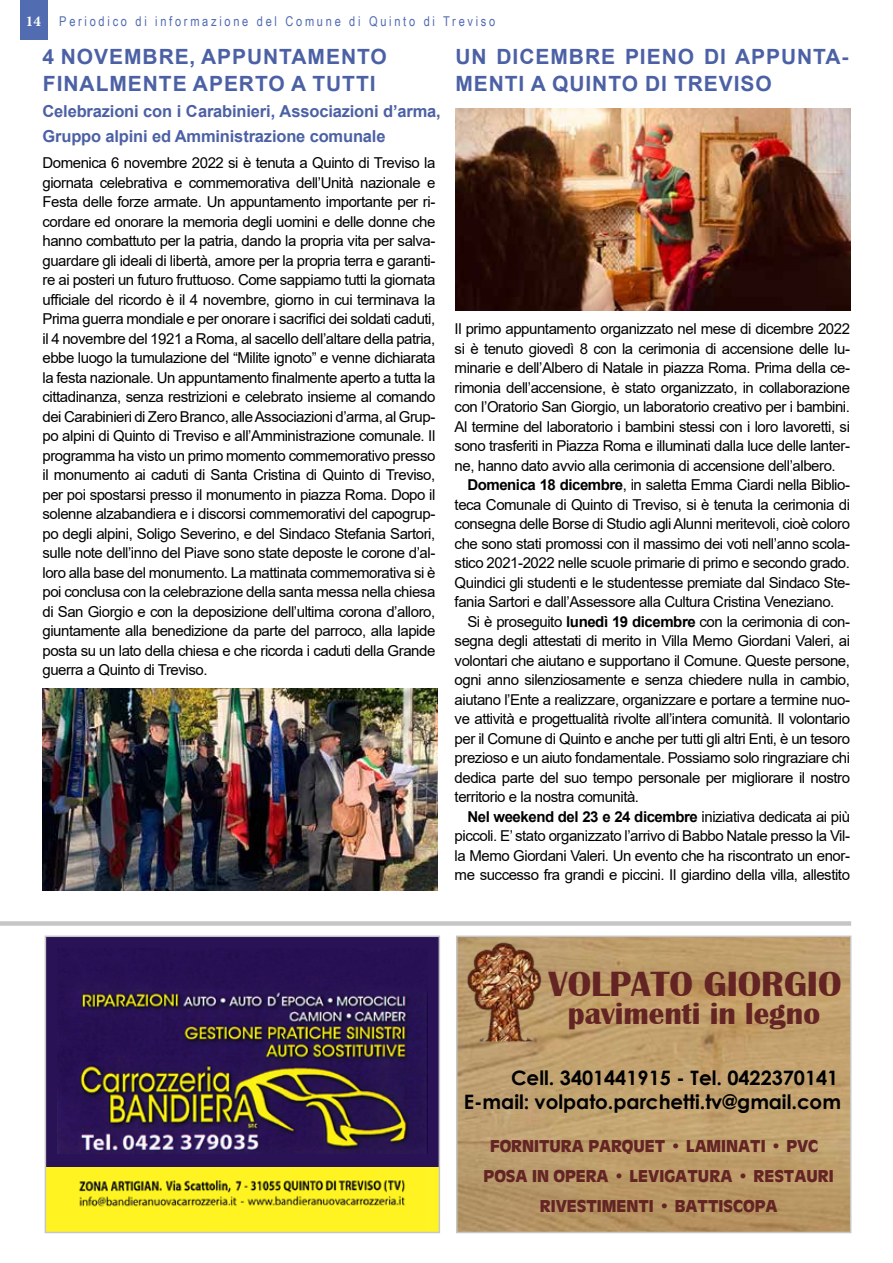
<style>
.page{position:relative;width:893px;height:1263px;background:#fff}
.page>*{position:absolute;margin:0;border:0;box-sizing:border-box;transform-origin:0 0}
.t1{font:700 36.15px "Britannic";color:#632423}
.t2{font:700 31.05px "Britannic";color:#632423}
.t3{font:700 21px/27px "Arial";letter-spacing:.045em;color:#4c61a5}
.t4{font:700 19.95px/24.2px "Century Gothic";color:#000;text-align:right}
.t5{font:700 17.85px/29.8px "Antique Oli";color:#632423;text-align:center}
.t6{font:700 16.5px/25.5px "Arial";letter-spacing:-.01em;color:#4c61a5}
.t7{font:15px/19.5px "Arial";letter-spacing:-.03em;color:#000;text-align:justify}
.t8{font:700 15px "Arial";letter-spacing:-.03em;color:#000}
.t9{font:13.5px "Arial Narrow";letter-spacing:.2em;color:#526cb2}
.s1{font-family:"Minion Pro";font-weight:700;font-size:15px;color:#fff}
.s2{font-weight:700}
.s3{font-weight:400}
</style>
<div class="page">
<div style="left:20px;top:0;width:28px;height:40px;background:#526cb2"></div>
<div style="left:0;top:921px;width:851px;height:5px;background:#c6c6c6"></div>
<img style="left:43px;top:689px;width:395px;height:202px">
<img style="left:455px;top:108px;width:395px;height:202px">
<div style="left:45px;top:936px;width:394px;height:226px;background:#2a1257"></div>
<div style="left:45px;top:1162px;width:394px;height:70px;background:#fff422"></div>
<img style="left:57px;top:954px;width:370px;height:253px">
<div style="left:45px;top:1155px;width:394px;height:12px;background:#2a1257"></div>
<div style="left:45px;top:935px;width:395px;height:298px;border:2px solid #c6c6c6"></div>
<img style="left:459px;top:938px;width:389px;height:292px">
<img style="left:459px;top:938px;width:84px;height:114px">
<div style="left:456px;top:935px;width:395px;height:298px;border:2px solid #c6c6c6"></div>
<p class="t9" style="left:26px;top:11px;width:471px"><span class="s1">14</span> Periodico di informazione del Comune di Quinto di Treviso</p>
<h3 class="t3" style="left:455px;top:44px;width:394px">UN DICEMBRE PIENO DI APPUNTA-<br>MENTI A QUINTO DI TREVISO</h3>
<h3 class="t3" style="left:43px;top:44px;width:346px">4 NOVEMBRE, APPUNTAMENTO<br>FINALMENTE APERTO A TUTTI</h3>
<p class="t6" style="left:43px;top:98px;width:400px">Celebrazioni con i Carabinieri, Associazioni d’arma,<br>Gruppo alpini ed Amministrazione comunale</p>
<p class="t7" style="left:43px;top:153px;width:394px">Domenica 6 novembre 2022 si è tenuta a Quinto di Treviso la giornata celebrativa e commemorativa dell’Unità nazionale e Festa delle forze armate. Un appuntamento importante per ri&shy;cordare ed onorare la memoria degli uomini e delle donne che hanno combattuto per la patria, dando la propria vita per salva&shy;guardare gli ideali di libertà, amore per la propria terra e garanti&shy;re ai posteri un futuro fruttuoso. Come sappiamo tutti la giornata ufficiale del ricordo è il 4 novembre, giorno in cui terminava la Prima guerra mondiale e per onorare i sacrifici dei soldati caduti, il 4 novembre del 1921 a Roma, al sacello dell’altare della patria, ebbe luogo la tumulazione del “Milite ignoto” e venne dichiarata la festa nazionale. Un appuntamento finalmente aperto a tutta la cittadinanza, senza restrizioni e celebrato insieme al comando dei Carabinieri di Zero Branco, alle Associazioni d’arma, al Grup&shy;po alpini di Quinto di Treviso e all’Amministrazione comunale. Il programma ha visto un primo momento commemorativo presso il monumento ai caduti di Santa Cristina di Quinto di Treviso, per poi spostarsi presso il monumento in piazza Roma. Dopo il solenne alzabandiera e i discorsi commemorativi del capogrup&shy;po degli alpini, Soligo Severino, e del Sindaco Stefania Sartori, sulle note dell’inno del Piave sono state deposte le corone d’al&shy;loro alla base del monumento. La mattinata commemorativa si è poi conclusa con la celebrazione della santa messa nella chiesa di San Giorgio e con la deposizione dell’ultima corona d’alloro, giuntamente alla benedizione da parte del parroco, alla lapide posta su un lato della chiesa e che ricorda i caduti della Grande guerra a Quinto di Treviso.</p>
<p class="t7" style="left:455px;top:319px;width:397px">Il primo appuntamento organizzato nel mese di dicembre 2022</p>
<p class="t7" style="left:455px;top:338px;width:397px">si è tenuto giovedì 8 con la cerimonia di accensione delle lu-</p>
<p class="t7" style="left:455px;top:358px;width:397px">minarie e dell’Albero di Natale in piazza Roma. Prima della ce-</p>
<p class="t7" style="left:455px;top:377px;width:397px">rimonia dell’accensione, è stato organizzato, in collaborazione</p>
<p class="t7" style="left:455px;top:397px;width:397px">con l’Oratorio San Giorgio, un laboratorio creativo per i bambini.</p>
<p class="t7" style="left:455px;top:416px;width:397px">Al termine del laboratorio i bambini stessi con i loro lavoretti, si</p>
<p class="t7" style="left:455px;top:436px;width:397px">sono trasferiti in Piazza Roma e illuminati dalla luce delle lanter-</p>
<p class="t7" style="left:455px;top:455px;width:383px">ne, hanno dato avvio alla cerimonia di accensione dell’albero.</p>
<p class="t7" style="left:467px;top:475px;width:384px"><span class="s2">Domenica 18 dicembre</span>, in saletta Emma Ciardi nella Biblio-</p>
<p class="t7" style="left:455px;top:494px;width:397px">teca Comunale di Quinto di Treviso, si è tenuta la cerimonia di</p>
<p class="t7" style="left:455px;top:514px;width:397px">consegna delle Borse di Studio agli Alunni meritevoli, cioè coloro</p>
<p class="t7" style="left:455px;top:533px;width:397px">che sono stati promossi con il massimo dei voti nell’anno scola-</p>
<p class="t7" style="left:455px;top:553px;width:397px">stico 2021-2022 nelle scuole primarie di primo e secondo grado.</p>
<p class="t7" style="left:455px;top:572px;width:397px">Quindici gli studenti e le studentesse premiate dal Sindaco Ste-</p>
<p class="t7" style="left:455px;top:592px;width:381px">fania Sartori e dall’Assessore alla Cultura Cristina Veneziano.</p>
<p class="t7" style="left:467px;top:611px;width:384px">Si è proseguito <span class="s2">lunedì 19 dicembre</span> con la cerimonia di con-</p>
<p class="t7" style="left:455px;top:631px;width:397px">segna degli attestati di merito in Villa Memo Giordani Valeri, ai</p>
<p class="t7" style="left:455px;top:650px;width:397px">volontari che aiutano e supportano il Comune. Queste persone,</p>
<p class="t7" style="left:455px;top:670px;width:397px">ogni anno silenziosamente e senza chiedere nulla in cambio,</p>
<p class="t7" style="left:455px;top:689px;width:397px">aiutano l’Ente a realizzare, organizzare e portare a termine nuo-</p>
<p class="t7" style="left:455px;top:709px;width:397px">ve attività e progettualità rivolte all’intera comunità. Il volontario</p>
<p class="t7" style="left:455px;top:728px;width:397px">per il Comune di Quinto e anche per tutti gli altri Enti, è un tesoro</p>
<p class="t7" style="left:455px;top:748px;width:397px">prezioso e un aiuto fondamentale. Possiamo solo ringraziare chi</p>
<p class="t7" style="left:455px;top:767px;width:397px">dedica parte del suo tempo personale per migliorare il nostro</p>
<p class="t7" style="left:455px;top:787px;width:186px">territorio e la nostra comunità.</p>
<p class="t8" style="left:467px;top:806px;width:384px">Nel weekend del 23 e 24 dicembre <span class="s3">iniziativa dedicata ai più</span></p>
<p class="t7" style="left:455px;top:826px;width:397px">piccoli. E’ stato organizzato l’arrivo di Babbo Natale presso la Vil-</p>
<p class="t7" style="left:455px;top:845px;width:397px">la Memo Giordani Valeri. Un evento che ha riscontrato un enor-</p>
<p class="t7" style="left:455px;top:865px;width:397px">me successo fra grandi e piccini. Il giardino della villa, allestito</p>
<h1 class="t1" style="left:549px;top:963px;width:294px">VOLPATO GIORGIO</h1>
<h2 class="t2" style="left:568px;top:996px;width:254px">pavimenti in legno</h2>
<h3 class="t4" style="left:464px;top:1065px;width:379px">Cell. 3401441915 - Tel. 0422370141<br>E-mail: volpato.parchetti.tv@gmail.com</h3>
<p class="t5" style="left:484px;top:1131px;width:352px">FORNITURA PARQUET • LAMINATI • PVC<br>POSA IN OPERA • LEVIGATURA • RESTAURI<br>RIVESTIMENTI • BATTISCOPA</p>
</div>
